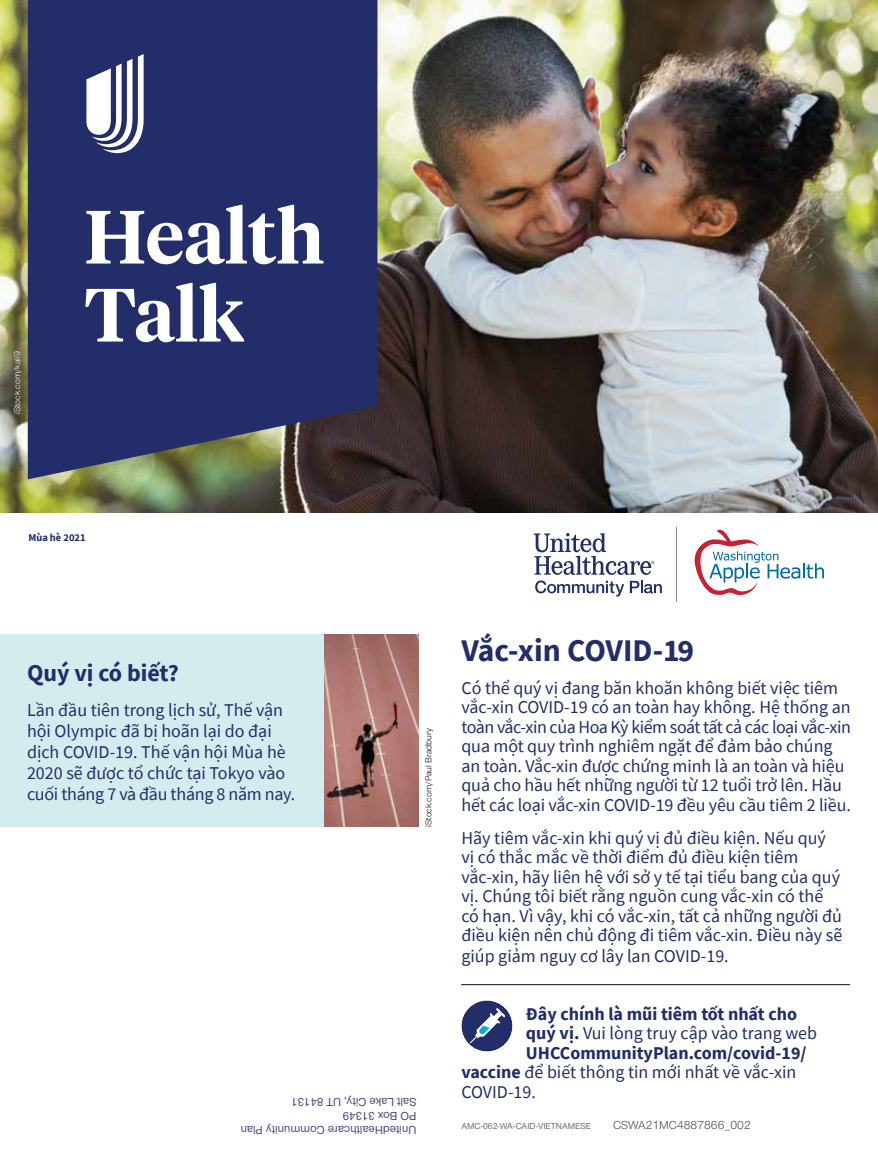
<style>
.page{position:relative;width:878px;height:1161px;background:#fff}
.page>*{position:absolute;margin:0;border:0;box-sizing:border-box;transform-origin:0 0}
.t1{font:600 75px/78px "UHC Serif Headline";color:#fff}
.t2{font:700 31.5px "Source Sans Pro";color:#222d6a}
.t3{font:700 24px "Source Sans Pro";color:#222d6a}
.t4{font:18px/19.5px "Source Sans Pro";color:#222d6a}
.t5{font:700 18px "Source Sans Pro";color:#222d6a}
.t6{font:500 12px/14.2px "UHC Sans";color:#454a80}
.t7{font:12px "UHC Sans";color:#4a4c4b}
.t8{font:700 10.5px "Source Sans Pro";color:#222d6a}
.t9{font:500 9px "UHC Sans";color:#6d6f6e}
.t10{font:9px "UHC Sans";color:#121212}
.t11{font:9px "UHC Sans";color:#fff}
.s1{font-weight:700}
</style>
<div class="page">
<img style="left:0;top:0;width:878px;height:513px">
<hr style="left:461px;top:984px;width:389px;height:1px;background:#121212">
<div style="left:461px;top:1001px;width:51px;height:51px;background:#222d6a;border-radius:50%"></div>
<svg style="left:469px;top:1008px;width:36px;height:35px"></svg>
<div style="left:0;top:634px;width:418px;height:193px;background:#d3edef"></div>
<img style="left:324px;top:634px;width:94px;height:193px">
<svg style="left:533px;top:533px;width:128px;height:64px"></svg>
<svg style="left:694px;top:530px;width:130px;height:64px"></svg>
<hr style="left:676px;top:527px;width:1px;height:75px;background:#888a8a">
<svg style="left:28px;top:0;width:349px;height:479px;background:#273167"></svg>
<svg style="left:86px;top:54px;width:58px;height:99px"></svg>
<p class="t11" style="left:11px;top:414px;width:65px;rotate:-90deg">iStock.com/kali9</p>
<h1 class="t1" style="left:84px;top:194px;width:241px">Health<br>Talk</h1>
<p class="t8" style="left:28px;top:530px;width:59px">Mùa hè 2021</p>
<h3 class="t3" style="left:27px;top:657px;width:153px">Quý vị có biết?</h3>
<p class="t4" style="left:27px;top:699px;width:270px;line-height:21px">Lần đầu tiên trong lịch sử, Thế vận hội Olympic đã bị hoãn lại do đại dịch COVID-19. Thế vận hội Mùa hè<br>2020 sẽ được tổ chức tại Tokyo vào cuối tháng 7 và đầu tháng 8 năm nay.</p>
<p class="t10" style="left:422px;top:827px;width:101px;rotate:-90deg">iStock.com/Paul Bradbury</p>
<p class="t6" style="left:416px;top:1138px;width:177px;rotate:-180deg">UnitedHealthcare Community Plan<br>PO Box 31349<br>Salt Lake City, UT 84131</p>
<h2 class="t2" style="left:461px;top:629px;width:234px">Vắc-xin COVID-19</h2>
<p class="t4" style="left:461px;top:678px;width:391px">Có thể quý vị đang băn khoăn không biết việc tiêm vắc‑xin COVID-19 có an toàn hay không. Hệ thống an toàn vắc-xin của Hoa Kỳ kiểm soát tất cả các loại vắc‑xin qua một quy trình nghiêm ngặt để đảm bảo chúng an toàn. Vắc-xin được chứng minh là an toàn và hiệu quả cho hầu hết những người từ 12 tuổi trở lên. Hầu hết các loại vắc‑xin COVID-19 đều yêu cầu tiêm 2 liều.</p>
<p class="t4" style="left:461px;top:828px;width:382px">Hãy tiêm vắc-xin khi quý vị đủ điều kiện. Nếu quý vị có thắc mắc về thời điểm đủ điều kiện tiêm vắc‑xin, hãy liên hệ với sở y tế tại tiểu bang của quý vị. Chúng tôi biết rằng nguồn cung vắc-xin có thể có hạn. Vì vậy, khi có vắc-xin, tất cả những người đủ điều kiện nên chủ động đi tiêm vắc-xin. Điều này sẽ giúp giảm nguy cơ lây lan COVID-19.</p>
<p class="t5" style="left:526px;top:1002px;width:272px">Đây chính là mũi tiêm tốt nhất cho</p>
<p class="t4" style="left:526px;top:1023px;width:292px"><span class="s1">quý vị.</span> Vui lòng truy cập vào trang web</p>
<p class="t5" style="left:526px;top:1041px;width:282px">UHCCommunityPlan.com/covid-19/</p>
<p class="t4" style="left:461px;top:1062px;width:336px"><span class="s1">vaccine</span> để biết thông tin mới nhất về vắc‑xin</p>
<p class="t4" style="left:461px;top:1082px;width:76px">COVID-19.</p>
<p class="t9" style="left:461px;top:1120px;width:131px">AMC-062-WA-CAID-VIETNAMESE</p>
<p class="t7" style="left:613px;top:1117px;width:139px">CSWA21MC4887866_002</p>
</div>
